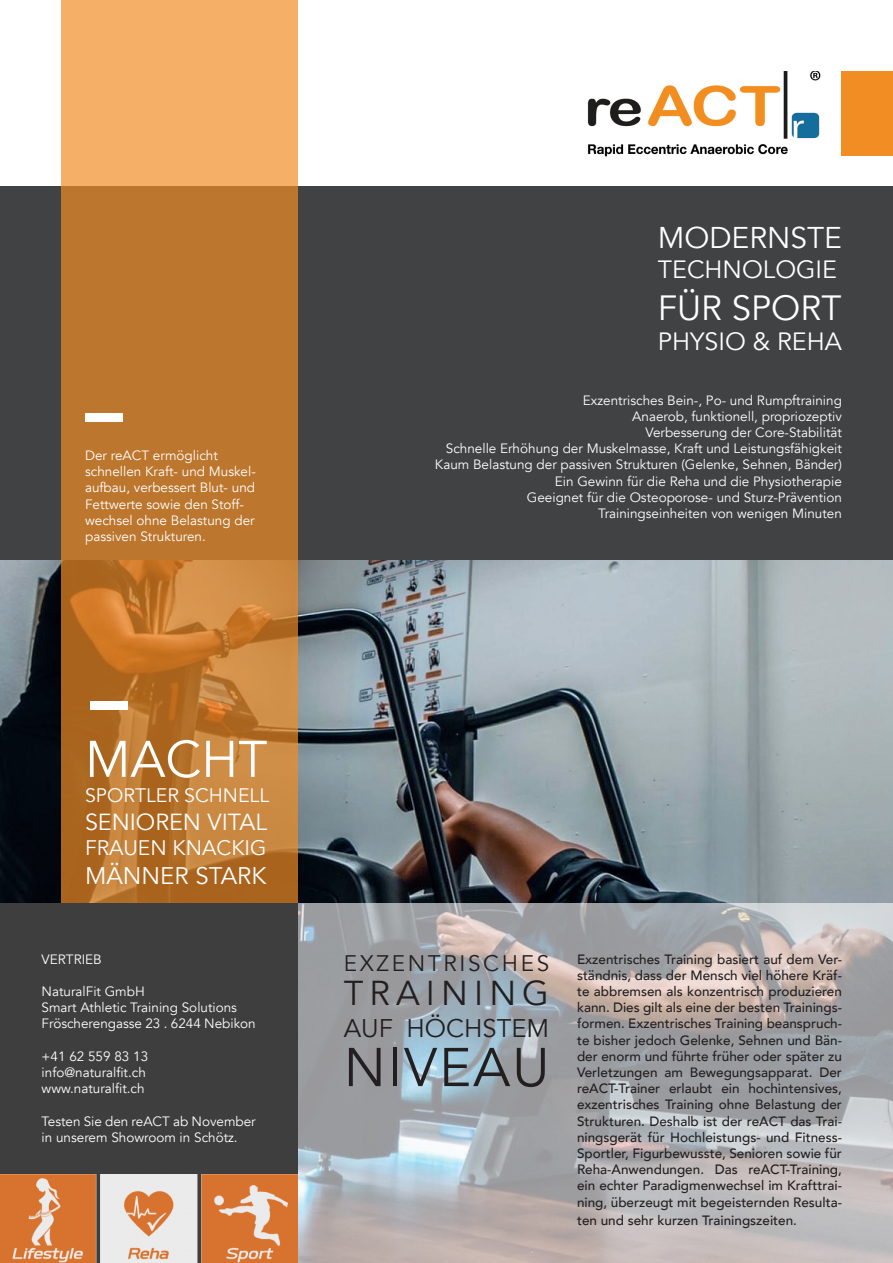
<style>
.page{position:relative;width:893px;height:1263px;background:#fff}
.page>*{position:absolute;margin:0;border:0;box-sizing:border-box;transform-origin:0 0}
.t1{font:54px "Avenir";letter-spacing:.04em;color:#231f20}
.t2{font:51px "Avenir";color:#fff}
.t3{font:34.95px "Avenir";color:#fff}
.t4{font:34.5px "Avenir";letter-spacing:.175em;color:#231f20}
.t5{font:30px "Avenir";color:#fff}
.t6{font:25.5px "Avenir";color:#231f20}
.t7{font:25.05px "Avenir";color:#fff}
.t8{font:24px "Avenir";color:#fff}
.t9{font:23.25px "Avenir";color:#fff}
.t10{font:22.5px "Avenir";letter-spacing:.12em;color:#231f20}
.t11{font:21px "Avenir";color:#fff}
.t12{font:19.5px "Avenir";color:#fff}
.t13{font:13.5px/16.2px "Avenir";color:#fff}
.t14{font:500 13.5px/16.2px "Avenir";color:#231f20;text-align:justify}
</style>
<div class="page">
<img style="left:0;top:560px;width:893px;height:344px">
<svg style="left:297px;top:904px;width:596px;height:359px;background:#aeaeb0"></svg>
<div style="left:0;top:186px;width:893px;height:374px;background:#414243"></div>
<svg style="left:61px;top:0;width:236px;height:904px;background:#c8823a"></svg>
<img style="left:587px;top:71px;width:255px;height:86px">
<div style="left:0;top:904px;width:297px;height:359px;background:#3e3e3f"></div>
<div style="left:842px;top:71px;width:51px;height:85px;background:#f28d24"></div>
<div style="left:90px;top:702px;width:38px;height:8px;background:#fff"></div>
<img style="left:0;top:1175px;width:297px;height:88px">
<div style="left:85px;top:413px;width:37px;height:8px;background:#fff"></div>
<p class="t13" style="left:85px;top:447px;width:172px">Der reACT ermöglicht schnellen Kraft- und Muskel&shy;aufbau, verbessert Blut- und<br>Fettwerte sowie den Stoff&shy;wechsel ohne Belastung der passiven Strukturen.</p>
<h3 class="t5" style="left:658px;top:220px;width:186px">MODERNSTE</h3>
<h3 class="t7" style="left:658px;top:255px;width:181px">TECHNOLOGIE</h3>
<h3 class="t3" style="left:658px;top:287px;width:185px">FÜR SPORT</h3>
<h3 class="t7" style="left:658px;top:327px;width:186px">PHYSIO &amp; REHA</h3>
<p class="t13" style="left:435px;top:392px;width:409px;text-align:right">Exzentrisches Bein-, Po- und Rumpftraining<br>Anaerob, funktionell, propriozeptiv<br>Verbesserung der Core-Stabilität<br>Schnelle Erhöhung der Muskelmasse, Kraft und Leistungsfähigkeit Kaum Belastung der passiven Strukturen (Gelenke, Sehnen, Bänder)<br>Ein Gewinn für die Reha und die Physiotherapie<br>Geeignet für die Osteoporose- und Sturz-Prävention Trainingseinheiten von wenigen Minuten</p>
<h2 class="t2" style="left:85px;top:729px;width:184px">MACHT</h2>
<h3 class="t12" style="left:85px;top:784px;width:186px">SPORTLER SCHNELL</h3>
<h3 class="t9" style="left:85px;top:808px;width:184px">SENIOREN VITAL</h3>
<h3 class="t11" style="left:85px;top:835px;width:183px">FRAUEN KNACKIG</h3>
<h3 class="t8" style="left:85px;top:861px;width:183px">MÄNNER STARK</h3>
<p class="t13" style="left:42px;top:951px;width:62px">VERTRIEB</p>
<p class="t13" style="left:42px;top:983px;width:216px">NaturalFit GmbH<br>Smart Athletic Training Solutions<br>Fröscherengasse 23 . 6244 Nebikon</p>
<p class="t13" style="left:42px;top:1048px;width:108px">+41 62 559 83 13 info@naturalfit.ch www.naturalfit.ch</p>
<p class="t13" style="left:42px;top:1113px;width:216px">Testen Sie den reACT ab November in unserem Showroom in Schötz.</p>
<h3 class="t10" style="left:344px;top:949px;width:207px">EXZENTRISCHES</h3>
<h3 class="t4" style="left:344px;top:973px;width:207px">TRAINING</h3>
<h3 class="t6" style="left:344px;top:1013px;width:207px">AUF HÖCHSTEM</h3>
<h1 class="t1" style="left:344px;top:1035px;width:207px">NIVEAU</h1>
<p class="t14" style="left:577px;top:950px;width:266px">Exzentrisches Training basiert auf dem Ver&shy;ständnis, dass der Mensch viel höhere Kräf&shy;te abbremsen als konzentrisch produzieren kann. Dies gilt als eine der besten Trainings&shy;formen. Exzentrisches Training beanspruch&shy;te bisher jedoch Gelenke, Sehnen und Bän&shy;der enorm und führte früher oder später zu Verletzungen am Bewegungsapparat. Der reACT-Trainer erlaubt ein hochintensives, exzentrisches Training ohne Belastung der Strukturen. Deshalb ist der reACT das Trai&shy;ningsgerät für Hochleistungs- und Fitness-Sportler, Figurbewusste, Senioren sowie für Reha-Anwendungen. Das reACT-Training, ein echter Paradigmenwechsel im Krafttrai&shy;ning, überzeugt mit begeisternden Resulta-</p>
<p class="t14" style="left:577px;top:1211px;width:222px">ten und sehr kurzen Trainingszeiten.</p>
</div>
